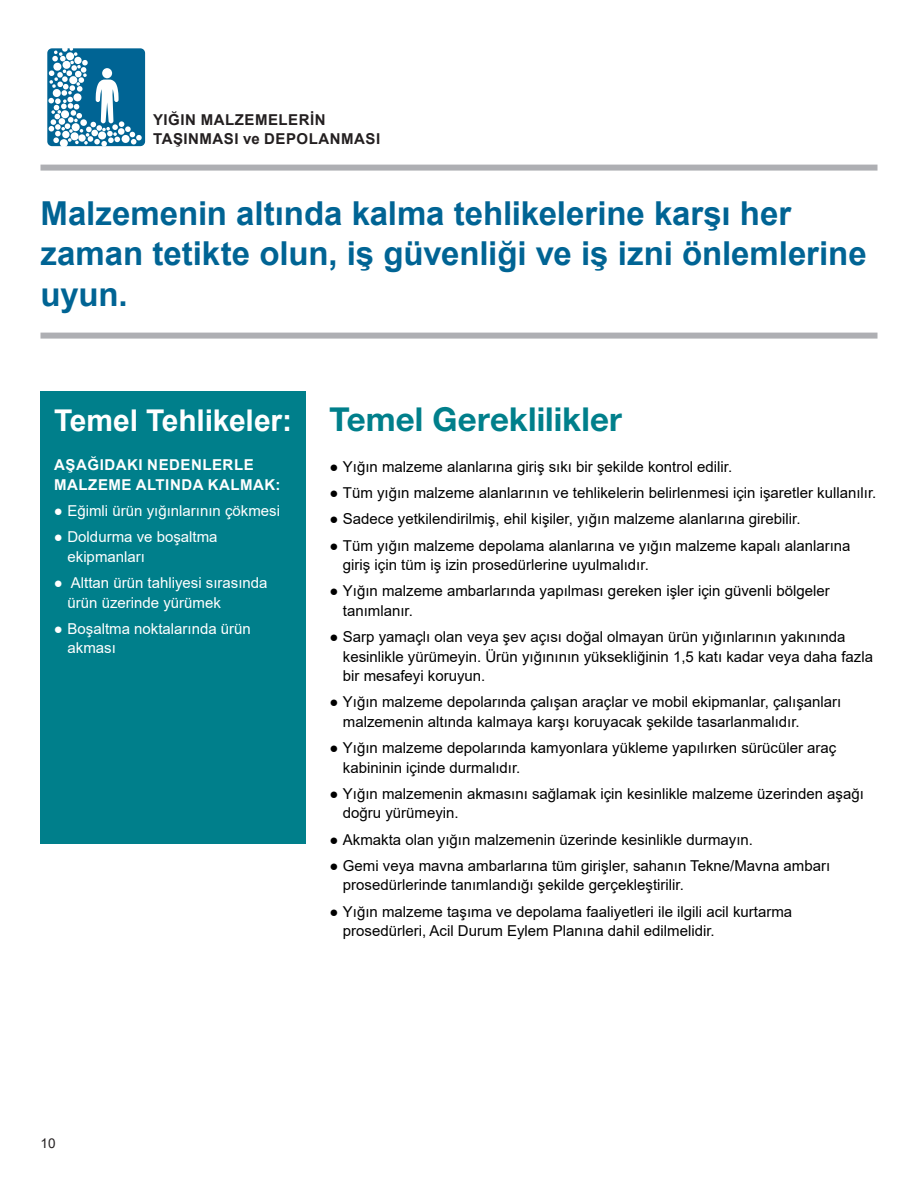
<style>
.page{position:relative;width:918px;height:1188px;background:#fff}
.page>*{position:absolute;margin:0;border:0;box-sizing:border-box;transform-origin:0 0}
.t1{font:700 33px/40.5px "Arial";letter-spacing:-.005em;color:#006494}
.t2{font:700 33px "Helvetica Neue LT Std";letter-spacing:.005em;color:#007f8b}
.t3{font:700 30px "Arial";letter-spacing:-.005em;color:#fff}
.t4{font:15px/19.5px "Arial";color:#000}
.t5{font:15px/19.5px "Arial";color:#fff}
.t6{font:700 15px/19.5px "Arial";letter-spacing:.035em;color:#fff}
.t7{font:700 15px/19.5px "Arial";letter-spacing:.035em;color:#231f20}
.t8{font:13.5px "Arial";color:#231f20}
</style>
<div class="page">
<div style="left:40px;top:165px;width:838px;height:6px;background:#aeafb3"></div>
<div style="left:40px;top:333px;width:838px;height:6px;background:#aeafb3"></div>
<div style="left:40px;top:392px;width:266px;height:452px;background:#007f8b"></div>
<div style="left:45px;top:46px;width:103px;height:103px;background:#006494;border-radius:7px"></div>
<div style="left:42px;top:43px;width:109px;height:109px;border:5px solid #fff;border-radius:7px"></div>
<div style="left:60px;top:139px;width:8px;height:8px;background:#fff;border-radius:50%"></div>
<svg style="left:48px;top:46px;width:94px;height:100px"></svg>
<p class="t7" style="left:153px;top:110px;width:229px">YIĞIN MALZEMELERİN<br>TAŞINMASI ve DEPOLANMASI</p>
<h1 class="t1" style="left:40px;top:193px;width:828px">Malzemenin altında kalma tehlikelerine karşı her zaman tetikte olun, iş güvenliği ve iş izni önlemlerine uyun.</h1>
<h2 class="t3" style="left:54px;top:399px;width:240px">Temel Tehlikeler:</h2>
<p class="t6" style="left:54px;top:456px;width:228px">AŞAĞIDAKI NEDENLERLE<br>MALZEME ALTINDA KALMAK:</p>
<p class="t5" style="left:54px;top:501px;width:228px">● Eğimli ürün yığınlarının çökmesi</p>
<p class="t5" style="left:67px;top:527px;width:152px;text-indent:-14px">● Doldurma ve boşaltma ekipmanları</p>
<p class="t5" style="left:67px;top:573px;width:202px;text-indent:-14px">● Alttan ürün tahliyesi sırasında ürün üzerinde yürümek</p>
<p class="t5" style="left:67px;top:619px;width:185px;text-indent:-14px">● Boşaltma noktalarında ürün akması</p>
<h1 class="t2" style="left:329px;top:399px;width:294px">Temel Gereklilikler</h1>
<p class="t4" style="left:329px;top:457px;width:404px">● Yığın malzeme alanlarına giriş sıkı bir şekilde kontrol edilir.</p>
<p class="t4" style="left:329px;top:483px;width:549px">● Tüm yığın malzeme alanlarının ve tehlikelerin belirlenmesi için işaretler kullanılır.</p>
<p class="t4" style="left:329px;top:509px;width:473px">● Sadece yetkilendirilmiş, ehil kişiler, yığın malzeme alanlarına girebilir.</p>
<p class="t4" style="left:343px;top:535px;width:509px;text-indent:-14px">● Tüm yığın malzeme depolama alanlarına ve yığın malzeme kapalı alanlarına giriş için tüm iş izin prosedürlerine uyulmalıdır.</p>
<p class="t4" style="left:343px;top:581px;width:488px;text-indent:-14px">● Yığın malzeme ambarlarında yapılması gereken işler için güvenli bölgeler tanımlanır.</p>
<p class="t4" style="left:343px;top:627px;width:532px;text-indent:-14px">● Sarp yamaçlı olan veya şev açısı doğal olmayan ürün yığınlarının yakınında kesinlikle yürümeyin. Ürün yığınının yüksekliğinin 1,5 katı kadar veya daha fazla bir mesafeyi koruyun.</p>
<p class="t4" style="left:343px;top:692px;width:500px;text-indent:-14px">● Yığın malzeme depolarında çalışan araçlar ve mobil ekipmanlar, çalışanları malzemenin altında kalmaya karşı koruyacak şekilde tasarlanmalıdır.</p>
<p class="t4" style="left:343px;top:738px;width:495px;text-indent:-14px">● Yığın malzeme depolarında kamyonlara yükleme yapılırken sürücüler araç kabininin içinde durmalıdır.</p>
<p class="t4" style="left:343px;top:784px;width:523px;text-indent:-14px">● Yığın malzemenin akmasını sağlamak için kesinlikle malzeme üzerinden aşağı doğru yürümeyin.</p>
<p class="t4" style="left:329px;top:829px;width:425px">● Akmakta olan yığın malzemenin üzerinde kesinlikle durmayın.</p>
<p class="t4" style="left:343px;top:856px;width:489px;text-indent:-14px">● Gemi veya mavna ambarlarına tüm girişler, sahanın Tekne/Mavna ambarı prosedürlerinde tanımlandığı şekilde gerçekleştirilir.</p>
<p class="t4" style="left:343px;top:901px;width:451px;text-indent:-14px">● Yığın malzeme taşıma ve depolama faaliyetleri ile ilgili acil kurtarma prosedürleri, Acil Durum Eylem Planına dahil edilmelidir.</p>
<p class="t8" style="left:40px;top:1133px;width:17px">10</p>
</div>
